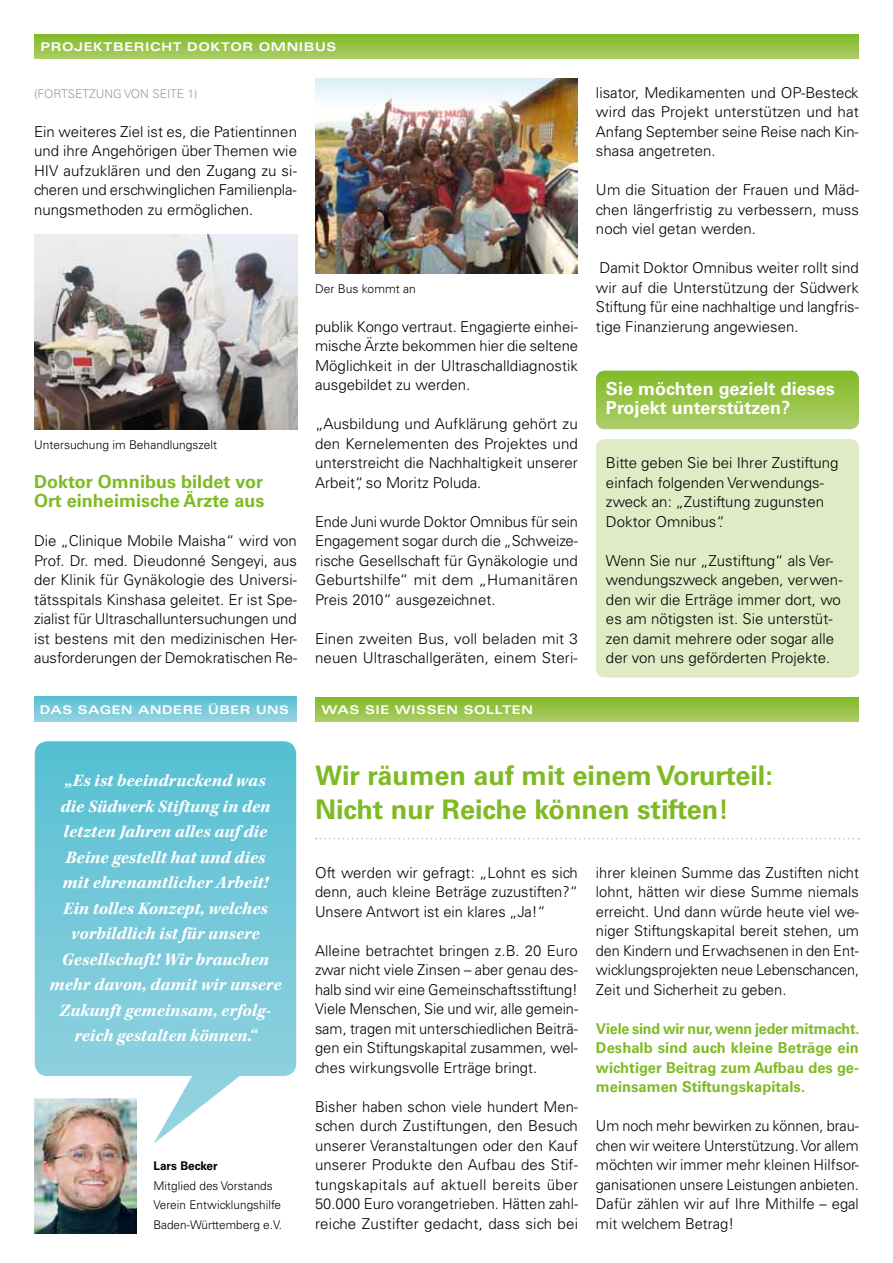
<style>
.page{position:relative;width:893px;height:1263px;background:#fff}
.page>*{position:absolute;margin:0;border:0;box-sizing:border-box;transform-origin:0 0}
.t1{font:700 27px/34.5px "Univers LT Std";color:#7fba25}
.t2{font:italic 700 18px/25.5px "Kepler Std";color:#fff;text-align:center}
.t3{font:700 18px/19.5px "Univers LT Std";color:#7fba25}
.t4{font:700 18px/19.5px "Univers LT Std";color:#fff}
.t5{font:300 15px/19.5px "Univers LT Std";color:#000;text-align:justify}
.t6{font:700 15px/19.5px "Univers LT Std";color:#7fba25;text-align:justify;scale:.95 1}
.t7{font:300 12px/19.5px "Univers LT Std";color:#000}
.t8{font:700 expanded 12px "Univers LT Std";letter-spacing:.05em;color:#fff}
.t9{font:300 12px "Univers LT Std";color:#9a9a9a}
.t10{font:700 12px "Univers LT Std";color:#000}
.t11{font:700 expanded 11.85px "Univers LT Std";letter-spacing:.05em;color:#fff}
</style>
<div class="page">
<svg style="left:35px;top:741px;width:261px;height:403px;background:#83cedd"></svg>
<svg style="left:315px;top:697px;width:544px;height:25px;background:#96c347"></svg>
<svg style="left:34px;top:696px;width:262px;height:25px;background:#75c9d9"></svg>
<svg style="left:34px;top:34px;width:825px;height:25px;background:#96c347"></svg>
<svg style="left:316px;top:838px;width:543px;height:1px"></svg>
<svg style="left:596px;top:371px;width:263px;height:58px;background:#96c348"></svg>
<img style="left:34px;top:1098px;width:102px;height:135px">
<img style="left:315px;top:78px;width:263px;height:195px">
<img style="left:34px;top:234px;width:263px;height:195px">
<div style="left:596px;top:439px;width:263px;height:238px;background:#deebc5;border-radius:9px"></div>
<p class="t8" style="left:40px;top:40px;width:297px">PROJEKTBERICHT DOKTOR OMNIBUS</p>
<p class="t9" style="left:34px;top:86px;width:165px">(FORTSETZUNG VON SEITE 1)</p>
<p class="t5" style="left:34px;top:122px;width:264px">Ein weiteres Ziel ist es, die Patientinnen und ihre Angehörigen über Themen wie HIV aufzuklären und den Zugang zu si&shy;cheren und erschwinglichen Familienpla&shy;nungsmethoden zu ermöglichen.</p>
<p class="t7" style="left:34px;top:435px;width:185px">Untersuchung im Behandlungszelt</p>
<p class="t3" style="left:34px;top:472px;width:232px">Doktor Omnibus bildet vor<br>Ort einheimische Ärzte aus</p>
<p class="t5" style="left:34px;top:531px;width:265px">Die „Clinique Mobile Maisha“ wird von Prof. Dr. med. Dieudonné Sengeyi, aus der Klinik für Gynäkologie des Universi&shy;tätsspitals Kinshasa geleitet. Er ist Spe&shy;zialist für Ultraschalluntersuchungen und ist bestens mit den medizinischen Her&shy;ausforderungen der Demokratischen Re-</p>
<p class="t7" style="left:315px;top:279px;width:102px">Der Bus kommt an</p>
<p class="t5" style="left:315px;top:317px;width:265px">publik Kongo vertraut. Engagierte einhei&shy;mische Ärzte bekommen hier die seltene Möglichkeit in der Ultraschalldiagnostik ausgebildet zu werden.</p>
<p class="t5" style="left:315px;top:414px;width:264px">„Ausbildung und Aufklärung gehört zu den Kernelementen des Projektes und unterstreicht die Nachhaltigkeit unserer Arbeit“, so Moritz Poluda.</p>
<p class="t5" style="left:315px;top:512px;width:264px">Ende Juni wurde Doktor Omnibus für sein Engagement sogar durch die „Schweize&shy;rische Gesellschaft für Gynäkologie und Geburtshilfe“ mit dem „Humanitären Preis 2010“ ausgezeichnet.</p>
<p class="t5" style="left:315px;top:629px;width:265px">Einen zweiten Bus, voll beladen mit 3 neuen Ultraschallgeräten, einem Steri-</p>
<p class="t11" style="left:40px;top:703px;width:251px">DAS SAGEN ANDERE ÜBER UNS</p>
<p class="t8" style="left:322px;top:703px;width:213px">WAS SIE WISSEN SOLLTEN</p>
<p class="t5" style="left:596px;top:83px;width:265px">lisator, Medikamenten und OP-Besteck wird das Projekt unterstützen und hat Anfang September seine Reise nach Kin&shy;shasa angetreten.</p>
<p class="t5" style="left:596px;top:180px;width:265px">Um die Situation der Frauen und Mäd&shy;chen längerfristig zu verbessern, muss noch viel getan werden.</p>
<p class="t5" style="left:596px;top:258px;width:264px">Damit Doktor Omnibus weiter rollt sind wir auf die Unterstützung der Südwerk Stiftung für eine nachhaltige und langfris&shy;tige Finanzierung angewiesen.</p>
<p class="t4" style="left:606px;top:379px;width:230px">Sie möchten gezielt dieses<br>Projekt unterstützen?</p>
<p class="t5" style="left:606px;top:453px;width:234px;text-align:left">Bitte geben Sie bei Ihrer Zustiftung einfach folgenden Verwendungs&shy;zweck an: „Zustiftung zugunsten<br>Doktor Omnibus“.</p>
<p class="t5" style="left:606px;top:551px;width:238px;text-align:left">Wenn Sie nur „Zustiftung“ als Ver&shy;wendungszweck angeben, verwen&shy;den wir die Erträge immer dort, wo es am nötigsten ist. Sie unterstüt&shy;zen damit mehrere oder sogar alle der von uns geförderten Projekte.</p>
<p class="t2" style="left:49px;top:768px;width:234px">„Es ist beeindruckend was<br>die Südwerk Stiftung in den letzten Jahren alles auf die<br>Beine gestellt hat und dies<br>mit ehrenamtlicher Arbeit!<br>Ein tolles Konzept, welches vorbildlich ist für unsere<br>Gesellschaft! Wir brauchen mehr davon, damit wir unsere<br>Zukunft gemeinsam, erfolg&shy;reich gestalten können.“</p>
<p class="t10" style="left:153px;top:1159px;width:66px">Lars Becker</p>
<p class="t7" style="left:153px;top:1176px;width:130px">Mitglied des Vorstands<br>Verein Entwicklungshilfe<br>Baden-Württemberg e.V.</p>
<h1 class="t1" style="left:315px;top:758px;width:459px">Wir räumen auf mit einem Vorurteil:<br>Nicht nur Reiche können stiften!</h1>
<p class="t5" style="left:315px;top:863px;width:264px">Oft werden wir gefragt: „Lohnt es sich denn, auch kleine Beträge zuzustiften?“ Unsere Antwort ist ein klares „Ja!“</p>
<p class="t5" style="left:315px;top:941px;width:265px">Alleine betrachtet bringen z.B. 20 Euro zwar nicht viele Zinsen – aber genau des&shy;halb sind wir eine Gemeinschaftsstiftung!<br>Viele Menschen, Sie und wir, alle gemein&shy;sam, tragen mit unterschiedlichen Beiträ&shy;gen ein Stiftungskapital zusammen, wel&shy;ches wirkungsvolle Erträge bringt.</p>
<p class="t5" style="left:315px;top:1097px;width:265px">Bisher haben schon viele hundert Men&shy;schen durch Zustiftungen, den Besuch unserer Veranstaltungen oder den Kauf unserer Produkte den Aufbau des Stif&shy;tungskapitals auf aktuell bereits über 50.000 Euro vorangetrieben. Hätten zahl&shy;reiche Zustifter gedacht, dass sich bei</p>
<p class="t5" style="left:596px;top:863px;width:265px">ihrer kleinen Summe das Zustiften nicht lohnt, hätten wir diese Summe niemals erreicht. Und dann würde heute viel we&shy;niger Stiftungskapital bereit stehen, um den Kindern und Erwachsenen in den Ent&shy;wicklungsprojekten neue Lebenschancen, Zeit und Sicherheit zu geben.</p>
<p class="t6" style="left:596px;top:1019px;width:279px">Viele sind wir nur, wenn jeder mitmacht.<br>Deshalb sind auch kleine Beträge ein wichtiger Beitrag zum Aufbau des ge&shy;meinsamen Stiftungskapitals.</p>
<p class="t5" style="left:596px;top:1116px;width:264px">Um noch mehr bewirken zu können, brau&shy;chen wir weitere Unterstützung. Vor allem möchten wir immer mehr kleinen Hilfsor&shy;ganisationen unsere Leistungen anbieten.<br>Dafür zählen wir auf Ihre Mithilfe – egal mit welchem Betrag!</p>
</div>
